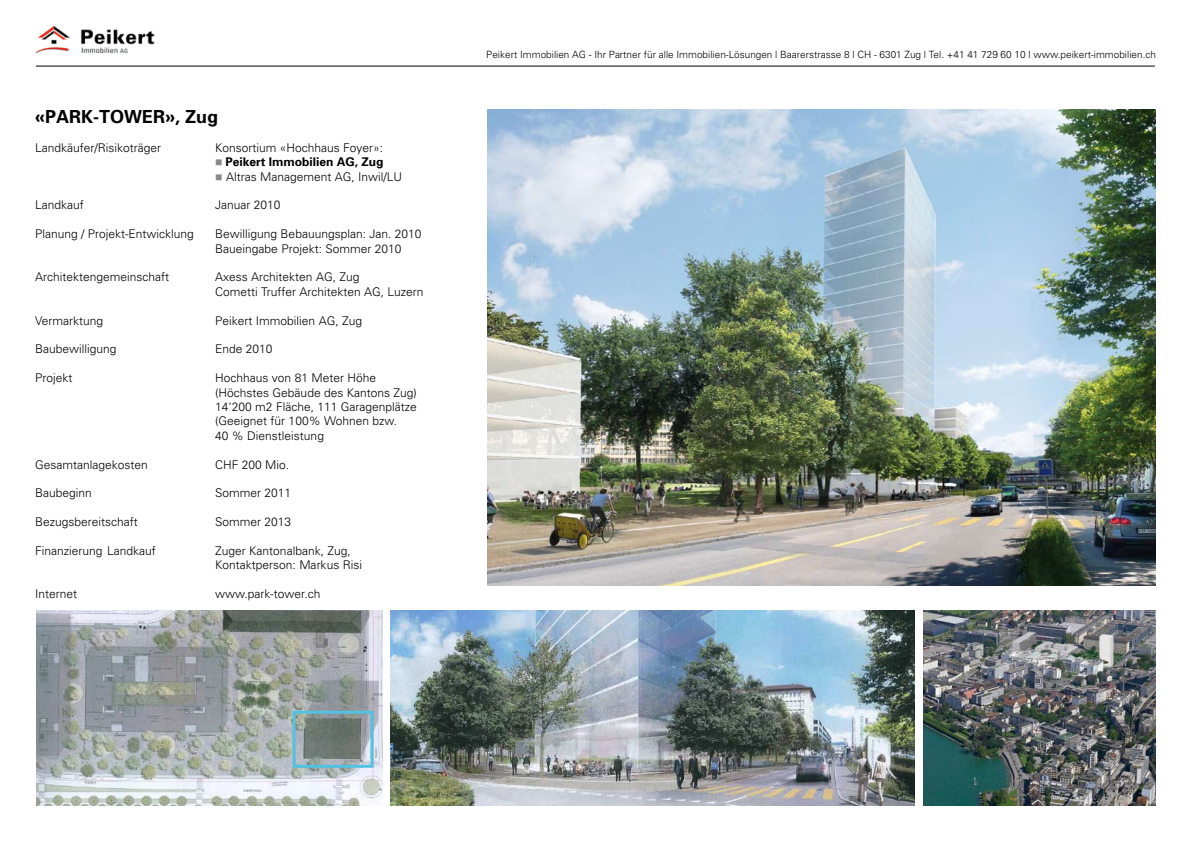
<style>
.page{position:relative;width:1191px;height:842px;background:#fff}
.page>*{position:absolute;margin:0;border:0;box-sizing:border-box;transform-origin:0 0}
.t1{font:700 18px "Univers";color:#000}
.t2{font:300 12px/14.4px "Univers";color:#000}
.t3{font:700 12px "Univers";color:#000}
.t4{font:300 10px "Univers";color:#000}
.s1{color:#888889}
</style>
<div class="page">
<hr style="left:36px;top:66px;width:1119px;height:1px;background:#000">
<img style="left:36px;top:27px;width:119px;height:27px">
<img style="left:488px;top:110px;width:667px;height:475px">
<img style="left:390px;top:611px;width:524px;height:194px">
<img style="left:36px;top:611px;width:347px;height:194px">
<img style="left:923px;top:611px;width:232px;height:194px">
<div style="left:292px;top:711px;width:81px;height:57px;border:3px solid #53c1e1"></div>
<h1 class="t1" style="left:35px;top:105px;width:185px">«PARK-TOWER», Zug</h1>
<p class="t2" style="left:35px;top:140px;width:128px">Landkäufer/Risikoträger</p>
<p class="t2" style="left:215px;top:140px;width:169px">Konsortium «Hochhaus Foyer»:</p>
<p class="t3" style="left:215px;top:154px;width:170px"><span class="s1">■</span> Peikert Immobilien AG, Zug</p>
<p class="t2" style="left:215px;top:169px;width:188px"><span class="s1">■</span> Altras Management AG, Inwil/LU</p>
<p class="t2" style="left:35px;top:198px;width:50px">Landkauf</p>
<p class="t2" style="left:215px;top:198px;width:67px">Januar 2010</p>
<p class="t2" style="left:35px;top:226px;width:160px">Planung / Projekt-Entwicklung</p>
<p class="t2" style="left:215px;top:226px;width:208px">Bewilligung Bebauungsplan: Jan. 2010<br>Baueingabe Projekt: Sommer 2010</p>
<p class="t2" style="left:35px;top:270px;width:136px">Architektengemeinschaft</p>
<p class="t2" style="left:215px;top:270px;width:210px">Axess Architekten AG, Zug<br>Cometti Truffer Architekten AG, Luzern</p>
<p class="t2" style="left:35px;top:313px;width:70px">Vermarktung</p>
<p class="t2" style="left:215px;top:313px;width:148px">Peikert Immobilien AG, Zug</p>
<p class="t2" style="left:35px;top:342px;width:83px">Baubewilligung</p>
<p class="t2" style="left:215px;top:342px;width:59px">Ende 2010</p>
<p class="t2" style="left:35px;top:370px;width:39px">Projekt</p>
<p class="t2" style="left:215px;top:370px;width:203px">Hochhaus von 81 Meter Höhe (Höchstes Gebäude des Kantons Zug)<br>14‘200 m2 Fläche, 111 Garagenplätze (Geeignet für 100% Wohnen bzw.<br>40 % Dienstleistung</p>
<p class="t2" style="left:35px;top:457px;width:114px">Gesamtanlagekosten</p>
<p class="t2" style="left:215px;top:457px;width:76px">CHF 200 Mio.</p>
<p class="t2" style="left:35px;top:486px;width:58px">Baubeginn</p>
<p class="t2" style="left:215px;top:486px;width:78px">Sommer 2011</p>
<p class="t2" style="left:35px;top:514px;width:104px">Bezugsbereitschaft</p>
<p class="t2" style="left:215px;top:514px;width:78px">Sommer 2013</p>
<p class="t2" style="left:35px;top:543px;width:122px">Finanzierung Landkauf</p>
<p class="t2" style="left:215px;top:543px;width:148px">Zuger Kantonalbank, Zug,<br>Kontaktperson: Markus Risi</p>
<p class="t2" style="left:35px;top:586px;width:44px">Internet</p>
<p class="t2" style="left:215px;top:586px;width:107px">www.park-tower.ch</p>
<p class="t4" style="left:486px;top:48px;width:671px">Peikert Immobilien AG - Ihr Partner für alle Immobilien-Lösungen | Baarerstrasse 8 | CH - 6301 Zug | Tel. +41 41 729 60 10 | www.peikert-immobilien.ch</p>
</div>
